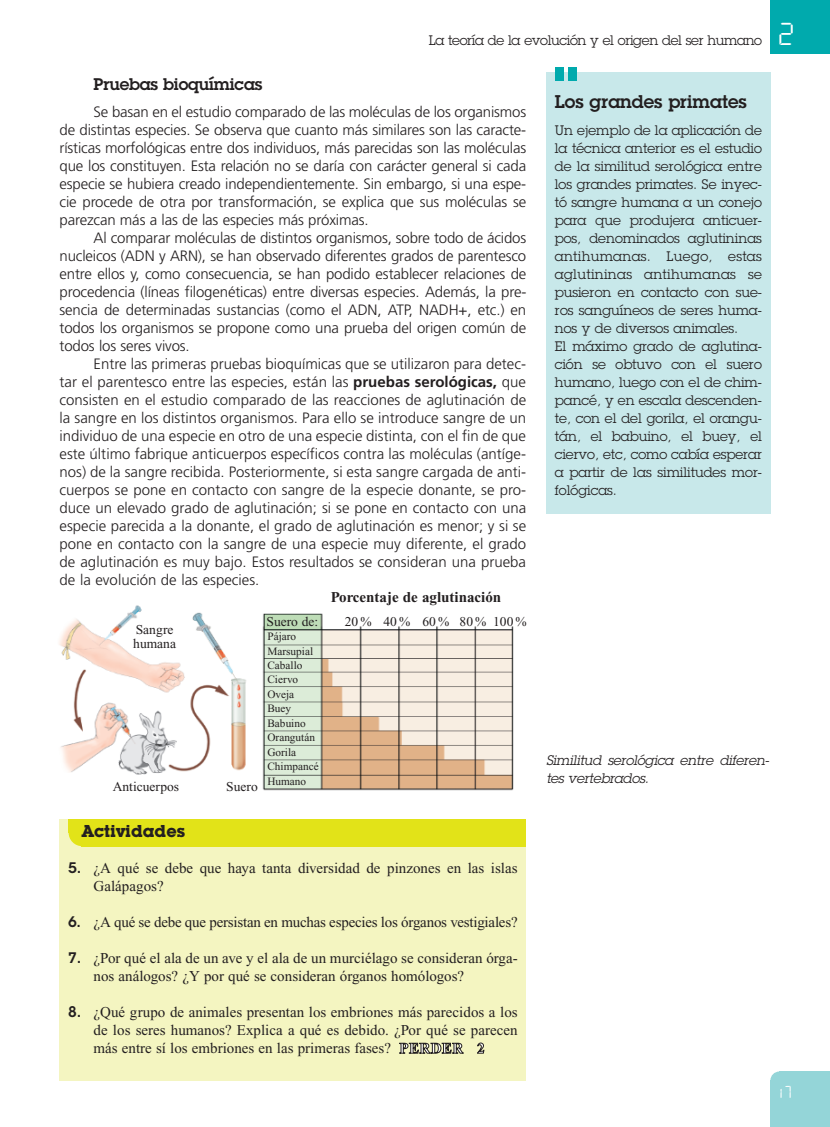
<style>
.page{position:relative;width:830px;height:1127px;background:#fff}
.page>*{position:absolute;margin:0;border:0;box-sizing:border-box;transform-origin:0 0}
.t1{font:33px "LED";color:#fff}
.t2{font:600 18px "Lubalin Graph";color:#231f20}
.t3{font:700 18px "Lubalin Graph Itc T";color:#231f20}
.t4{font:18px "LED";color:#fff}
.t5{font:600 16.5px "Lubalin Graph";letter-spacing:-.01em;color:#231f20}
.t6{font:300 15px/18px "Frutiger";letter-spacing:-.01em;color:#231f20;text-align:justify}
.t7{font:15px/18px "Times New Roman";color:#231f20}
.t8{font:700 15px "Times New Roman";color:#231f20}
.t9{font:13.5px/18px "Lubalin Graph";color:#231f20}
.t10{font:13.5px/13.5px "Times New Roman";color:#231f20}
.t11{font:italic 13.5px/18px "Lubalin Graph";letter-spacing:-.01em;color:#231f20}
.t12{font:13.5px "Lubalin Graph";letter-spacing:-.025em;color:#231f20}
.t13{font:11.25px/14.4px "Times New Roman";color:#231f20}
.s1{font-weight:700}
.s2{font-family:"Lubalin Graph";font-weight:600}
.s3{font-weight:700;color:#fff}
</style>
<div class="page">
<div style="left:770px;top:0;width:59px;height:54px;background:#00aaad"></div>
<div style="left:770px;top:1080px;width:59px;height:47px;background:#94d5d8"></div>
<div style="left:778px;top:1071px;width:51px;height:18px;background:#94d5d8"></div>
<div style="left:770px;top:1071px;width:17px;height:18px;background:#94d5d8;border-radius:50%"></div>
<img style="left:59px;top:605px;width:455px;height:186px">
<div style="left:60px;top:819px;width:466px;height:261px;background:#f4f5c1"></div>
<div style="left:82px;top:819px;width:444px;height:27px;background:#e2e318"></div>
<div style="left:68px;top:819px;width:24px;height:13px;background:#e2e318"></div>
<div style="left:69px;top:819px;width:27px;height:27px;background:#e2e318;border-radius:50%"></div>
<div style="left:546px;top:72px;width:224px;height:441px;background:#c8e8ea"></div>
<div style="left:568px;top:68px;width:8px;height:13px;background:#00aaad"></div>
<div style="left:554px;top:68px;width:9px;height:13px;background:#00aaad"></div>
<p class="t12" style="left:428px;top:32px;width:335px">La teoría de la evolución y el origen del ser humano</p>
<h1 class="t1" style="left:778px;top:14px;width:16px">2</h1>
<p class="t5" style="left:94px;top:75px;width:170px">Pruebas bioquímicas</p>
<p class="t6" style="left:60px;top:104px;width:468px;text-indent:34px">Se basan en el estudio comparado de las moléculas de los organismos de distintas especies. Se observa que cuanto más similares son las caracte&shy;rísticas morfológicas entre dos individuos, más parecidas son las moléculas que los constituyen. Esta relación no se daría con carácter general si cada especie se hubiera creado independientemente. Sin embargo, si una espe&shy;cie procede de otra por transformación, se explica que sus moléculas se parezcan más a las de las especies más próximas.</p>
<p class="t6" style="left:60px;top:230px;width:468px;text-indent:34px">Al comparar moléculas de distintos organismos, sobre todo de ácidos nucleicos (ADN y ARN), se han observado diferentes grados de parentesco entre ellos y, como consecuencia, se han podido establecer relaciones de procedencia (líneas filogenéticas) entre diversas especies. Además, la pre&shy;sencia de determinadas sustancias (como el ADN, ATP, NADH+, etc.) en todos los organismos se propone como una prueba del origen común de todos los seres vivos.</p>
<p class="t6" style="left:60px;top:356px;width:468px;text-indent:34px">Entre las primeras pruebas bioquímicas que se utilizaron para detec&shy;tar el parentesco entre las especies, están las <span class="s1">pruebas serológicas,</span> que consisten en el estudio comparado de las reacciones de aglutinación de la sangre en los distintos organismos. Para ello se introduce sangre de un individuo de una especie en otro de una especie distinta, con el fin de que este último fabrique anticuerpos específicos contra las moléculas (antíge&shy;nos) de la sangre recibida. Posteriormente, si esta sangre cargada de anti&shy;cuerpos se pone en contacto con sangre de la especie donante, se pro&shy;duce un elevado grado de aglutinación; si se pone en contacto con una especie parecida a la donante, el grado de aglutinación es menor; y si se pone en contacto con la sangre de una especie muy diferente, el grado de aglutinación es muy bajo. Estos resultados se consideran una prueba de la evolución de las especies.</p>
<p class="t10" style="left:133px;top:624px;width:44px">Sangre humana</p>
<p class="t10" style="left:113px;top:780px;width:68px">Anticuerpos</p>
<p class="t10" style="left:226px;top:780px;width:33px">Suero</p>
<p class="t10" style="left:266px;top:616px;width:53px">Suero de:</p>
<p class="t13" style="left:267px;top:630px;width:53px">Pájaro<br>Marsupial<br>Caballo<br>Ciervo<br>Oveja<br>Buey<br>Babuino<br>Orangután<br>Gorila<br>Chimpancé<br>Humano</p>
<p class="t8" style="left:330px;top:592px;width:172px">Porcentaje de aglutinación</p>
<p class="t10" style="left:345px;top:616px;width:183px">20% 40% 60% 80% 100%</p>
<p class="t3" style="left:82px;top:820px;width:105px">Actividades</p>
<p class="t7" style="left:94px;top:860px;width:425px;text-indent:-26px"><span class="s2">5.</span> ¿A qué se debe que haya tanta diversidad de pinzones en las islas<br>Galápagos?</p>
<p class="t7" style="left:68px;top:914px;width:451px"><span class="s2">6.</span> ¿A qué se debe que persistan en muchas especies los órganos vestigiales?</p>
<p class="t7" style="left:94px;top:950px;width:425px;text-indent:-26px"><span class="s2">7.</span> ¿Por qué el ala de un ave y el ala de un murciélago se consideran órga&shy;nos análogos? ¿Y por qué se consideran órganos homólogos?</p>
<p class="t7" style="left:94px;top:1004px;width:425px;text-align:justify;text-indent:-26px"><span class="s2">8.</span> ¿Qué grupo de animales presentan los embriones más parecidos a los de los seres humanos? Explica a qué es debido. ¿Por qué se parecen más entre sí los embriones en las primeras fases? <span class="s3">PERDER 2</span></p>
<p class="t2" style="left:554px;top:91px;width:193px">Los grandes primates</p>
<p class="t9" style="left:554px;top:121px;width:208px">Un ejemplo de la aplicación de la técnica anterior es el estudio de la similitud serológica entre los grandes primates. Se inyec&shy;tó sangre humana a un conejo para que produjera anticuer&shy;pos, denominados aglutininas antihumanas. Luego, estas aglutininas antihumanas se pusieron en contacto con sue&shy;ros sanguíneos de seres huma&shy;nos y de diversos animales.<br>El máximo grado de aglutina&shy;ción se obtuvo con el suero humano, luego con el de chim&shy;pancé, y en escala descenden&shy;te, con el del gorila, el orangu&shy;tán, el babuino, el buey, el ciervo, etc, como cabía esperar a partir de las similitudes mor&shy;fológicas.</p>
<p class="t11" style="left:546px;top:751px;width:224px">Similitud serológica entre diferen&shy;tes vertebrados.</p>
<p class="t4" style="left:778px;top:1081px;width:14px">17</p>
</div>
